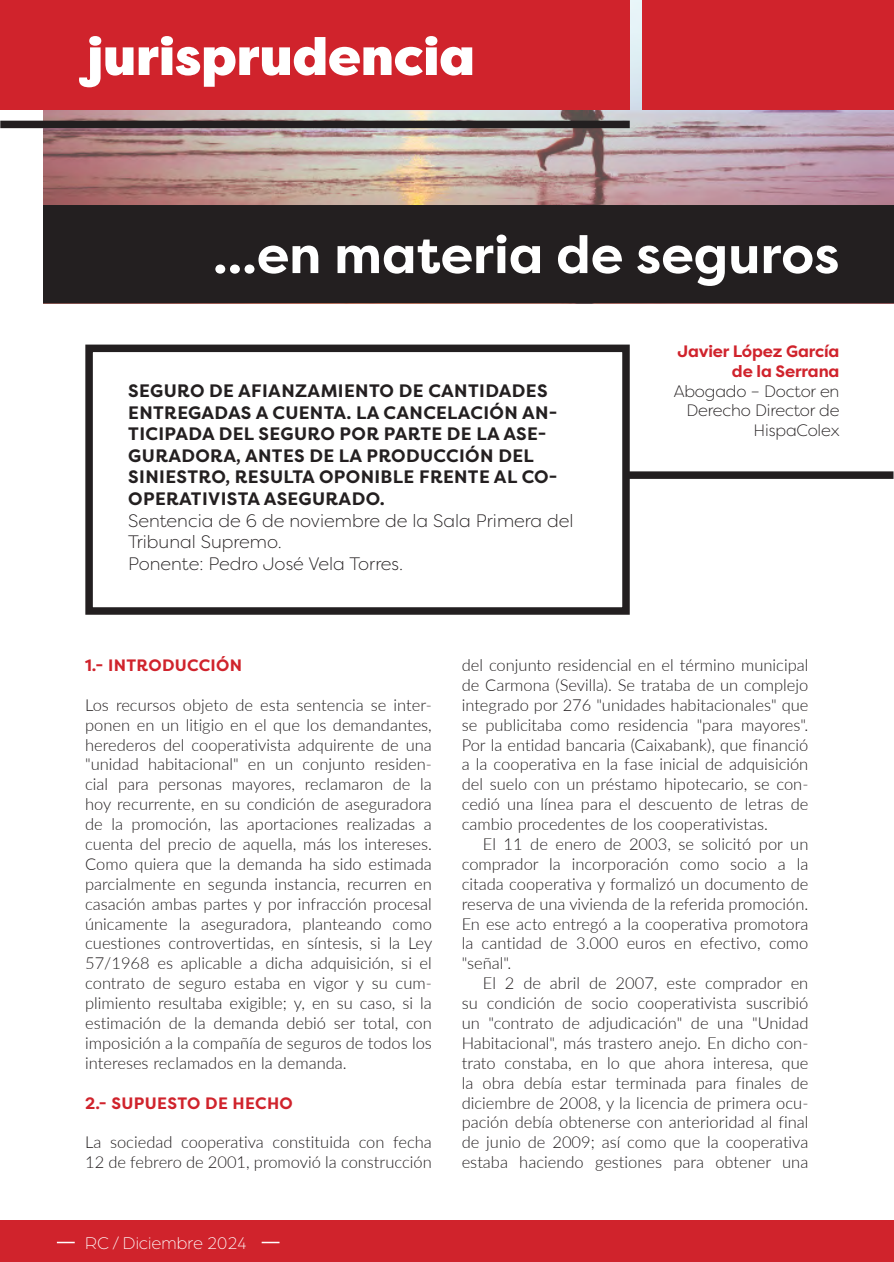
<style>
.page{position:relative;width:894px;height:1262px;background:#fff}
.page>*{position:absolute;margin:0;border:0;box-sizing:border-box;transform-origin:0 0}
.t1{font:700 52.5px "Filson Pro";color:#fff}
.t2{font:52.5px "Sybarite Large";color:#fff}
.t3{font:700 18px/21.6px "Filson Pro";letter-spacing:.02em;color:#231f20}
.t4{font:300 18px/21.6px "Filson Pro";color:#231f20}
.t5{font:300 18px "Arboria";color:#fff}
.t6{font:300 16.5px/20px "Lato";color:#231f20;text-align:justify}
.t7{font:300 16.5px/19.8px "Filson Pro";letter-spacing:-.01em;color:#231f20;text-align:right}
.t8{font:700 16.5px "Filson Pro";letter-spacing:.02em;color:#d0232c}
.t9{font:700 16.5px "Filson Pro";letter-spacing:-.005em;color:#d0232c}
</style>
<div class="page">
<hr style="left:893px;top:1219px;width:1px;height:43px;background:#d0232c">
<img style="left:43px;top:0;width:850px;height:205px">
<div style="left:43px;top:205px;width:850px;height:98px;background:#231f20"></div>
<div style="left:0;top:0;width:629px;height:110px;background:#d0232c"></div>
<div style="left:0;top:121px;width:629px;height:7px;background:#231f20"></div>
<div style="left:642px;top:0;width:251px;height:110px;background:#d0232c"></div>
<div style="left:0;top:1219px;width:893px;height:43px;background:#d0232c"></div>
<svg style="left:57px;top:1241px;width:18px;height:2px"></svg>
<svg style="left:262px;top:1241px;width:17px;height:2px"></svg>
<div style="left:85px;top:344px;width:544px;height:271px;border:8px solid #231f20"></div>
<div style="left:628px;top:471px;width:265px;height:8px;background:#231f20"></div>
<h1 class="t2" style="left:85px;top:22px;width:366px">jurisprudencia</h1>
<h1 class="t1" style="left:213px;top:222px;width:628px">...en materia de seguros</h1>
<p class="t3" style="left:128px;top:380px;width:431px">SEGURO DE AFIANZAMIENTO DE CANTIDADES ENTREGADAS A CUENTA. LA CANCELACIÓN AN-TICIPADA DEL SEGURO POR PARTE DE LA ASE-GURADORA, ANTES DE LA PRODUCCIÓN DEL SINIESTRO, RESULTA OPONIBLE FRENTE AL CO-OPERATIVISTA ASEGURADO.</p>
<p class="t4" style="left:128px;top:509px;width:447px">Sentencia de 6 de noviembre de la Sala Primera del<br>Tribunal Supremo.</p>
<p class="t4" style="left:128px;top:552px;width:276px">Ponente: Pedro José Vela Torres.</p>
<p class="t9" style="left:677px;top:341px;width:163px">Javier López García</p>
<p class="t9" style="left:732px;top:360px;width:109px">de la Serrana</p>
<p class="t7" style="left:673px;top:380px;width:167px">Abogado – Doctor en<br>Derecho Director de<br>HispaColex</p>
<p class="t8" style="left:85px;top:655px;width:158px">1.- INTRODUCCIÓN</p>
<p class="t6" style="left:85px;top:694px;width:348px">Los recursos objeto de esta sentencia se inter&shy;ponen en un litigio en el que los demandantes, herederos del cooperativista adquirente de una "unidad habitacional" en un conjunto residen&shy;cial para personas mayores, reclamaron de la hoy recurrente, en su condición de aseguradora de la promoción, las aportaciones realizadas a cuenta del precio de aquella, más los intereses.<br>Como quiera que la demanda ha sido estimada parcialmente en segunda instancia, recurren en casación ambas partes y por infracción procesal únicamente la aseguradora, planteando como cuestiones controvertidas, en síntesis, si la Ley 57/1968 es aplicable a dicha adquisición, si el contrato de seguro estaba en vigor y su cum&shy;plimiento resultaba exigible; y, en su caso, si la estimación de la demanda debió ser total, con imposición a la compañía de seguros de todos los intereses reclamados en la demanda.</p>
<p class="t8" style="left:85px;top:1092px;width:209px">2.- SUPUESTO DE HECHO</p>
<p class="t6" style="left:85px;top:1132px;width:348px">La sociedad cooperativa constituida con fecha<br>12 de febrero de 2001, promovió la construcción</p>
<p class="t5" style="left:85px;top:1232px;width:163px">RC / Diciembre 2024</p>
<p class="t6" style="left:461px;top:654px;width:348px">del conjunto residencial en el término municipal de Carmona (Sevilla). Se trataba de un complejo integrado por 276 "unidades habitacionales" que se publicitaba como residencia "para mayores".<br>Por la entidad bancaria (Caixabank), que financió a la cooperativa en la fase inicial de adquisición del suelo con un préstamo hipotecario, se con&shy;cedió una línea para el descuento de letras de cambio procedentes de los cooperativistas.</p>
<p class="t6" style="left:461px;top:833px;width:348px;text-indent:21px">El 11 de enero de 2003, se solicitó por un comprador la incorporación como socio a la citada cooperativa y formalizó un documento de reserva de una vivienda de la referida promoción.<br>En ese acto entregó a la cooperativa promotora la cantidad de 3.000 euros en efectivo, como "señal".</p>
<p class="t6" style="left:461px;top:972px;width:348px;text-indent:21px">El 2 de abril de 2007, este comprador en su condición de socio cooperativista suscribió un "contrato de adjudicación" de una "Unidad Habitacional", más trastero anejo. En dicho con&shy;trato constaba, en lo que ahora interesa, que la obra debía estar terminada para finales de diciembre de 2008, y la licencia de primera ocu&shy;pación debía obtenerse con anterioridad al final de junio de 2009; así como que la cooperativa estaba haciendo gestiones para obtener una</p>
</div>
